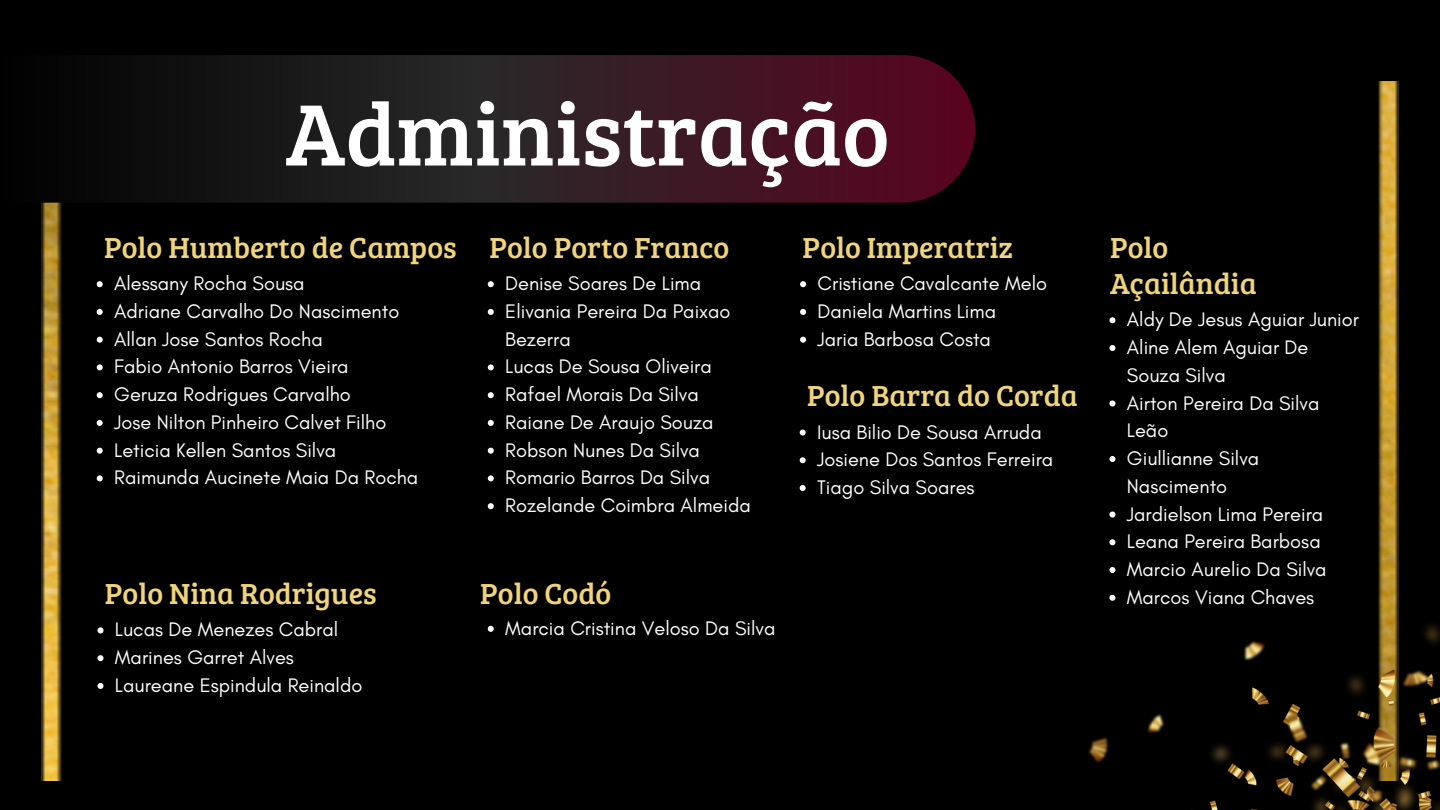
<style>
.page{position:relative;width:1440px;height:810px;background:#000}
.page>*{position:absolute;margin:0;border:0;box-sizing:border-box;transform-origin:0 0}
.t1{font:90px "Bree Serif";color:#fff}
.t2{font:30px/36px "Bree Serif";color:#f0d47c}
.t3{font:20px/27.8px "Glacial Indifference";color:#fff}
</style>
<div class="page">
<img style="left:41px;top:81px;width:1358px;height:700px">
<svg style="left:41px;top:55px;width:934px;height:148px"></svg>
<svg style="left:1109px;top:317px;width:6px;height:6px"></svg>
<svg style="left:1109px;top:345px;width:6px;height:6px"></svg>
<svg style="left:1109px;top:401px;width:6px;height:6px"></svg>
<svg style="left:1109px;top:456px;width:6px;height:6px"></svg>
<svg style="left:1109px;top:512px;width:6px;height:6px"></svg>
<svg style="left:1109px;top:539px;width:6px;height:6px"></svg>
<svg style="left:1109px;top:567px;width:6px;height:6px"></svg>
<svg style="left:1109px;top:595px;width:6px;height:6px"></svg>
<svg style="left:800px;top:430px;width:6px;height:6px"></svg>
<svg style="left:800px;top:457px;width:6px;height:6px"></svg>
<svg style="left:800px;top:485px;width:6px;height:6px"></svg>
<svg style="left:800px;top:281px;width:6px;height:6px"></svg>
<svg style="left:800px;top:309px;width:6px;height:6px"></svg>
<svg style="left:800px;top:337px;width:6px;height:6px"></svg>
<svg style="left:488px;top:626px;width:6px;height:6px"></svg>
<svg style="left:97px;top:281px;width:6px;height:6px"></svg>
<svg style="left:97px;top:309px;width:6px;height:6px"></svg>
<svg style="left:97px;top:337px;width:6px;height:6px"></svg>
<svg style="left:97px;top:364px;width:6px;height:6px"></svg>
<svg style="left:97px;top:392px;width:6px;height:6px"></svg>
<svg style="left:97px;top:420px;width:6px;height:6px"></svg>
<svg style="left:97px;top:448px;width:6px;height:6px"></svg>
<svg style="left:97px;top:475px;width:6px;height:6px"></svg>
<svg style="left:98px;top:627px;width:6px;height:6px"></svg>
<svg style="left:98px;top:655px;width:6px;height:6px"></svg>
<svg style="left:98px;top:683px;width:6px;height:6px"></svg>
<svg style="left:488px;top:281px;width:6px;height:6px"></svg>
<svg style="left:488px;top:309px;width:6px;height:6px"></svg>
<svg style="left:488px;top:364px;width:6px;height:6px"></svg>
<svg style="left:488px;top:392px;width:6px;height:6px"></svg>
<svg style="left:488px;top:420px;width:6px;height:6px"></svg>
<svg style="left:488px;top:448px;width:6px;height:6px"></svg>
<svg style="left:488px;top:475px;width:6px;height:6px"></svg>
<svg style="left:488px;top:503px;width:6px;height:6px"></svg>
<img style="left:1088px;top:608px;width:352px;height:202px">
<h1 class="t1" style="left:286px;top:69px;width:605px">Administração</h1>
<h2 class="t2" style="left:104px;top:228px;width:354px">Polo Humberto de Campos</h2>
<p class="t3" style="left:114px;top:269px;width:306px">Alessany Rocha Sousa<br>Adriane Carvalho Do Nascimento<br>Allan Jose Santos Rocha<br>Fabio Antonio Barros Vieira<br>Geruza Rodrigues Carvalho<br>Jose Nilton Pinheiro Calvet Filho<br>Leticia Kellen Santos Silva<br>Raimunda Aucinete Maia Da Rocha</p>
<h2 class="t2" style="left:489px;top:228px;width:241px">Polo Porto Franco</h2>
<p class="t3" style="left:505px;top:269px;width:247px">Denise Soares De Lima<br>Elivania Pereira Da Paixao<br>Bezerra<br>Lucas De Sousa Oliveira<br>Rafael Morais Da Silva<br>Raiane De Araujo Souza<br>Robson Nunes Da Silva<br>Romario Barros Da Silva<br>Rozelande Coimbra Almeida</p>
<h2 class="t2" style="left:105px;top:574px;width:273px">Polo Nina Rodrigues</h2>
<p class="t3" style="left:115px;top:616px;width:249px">Lucas De Menezes Cabral<br>Marines Garret Alves<br>Laureane Espindula Reinaldo</p>
<h2 class="t2" style="left:480px;top:574px;width:133px">Polo Codó</h2>
<p class="t3" style="left:505px;top:614px;width:272px">Marcia Cristina Veloso Da Silva</p>
<h2 class="t2" style="left:803px;top:228px;width:212px">Polo Imperatriz</h2>
<p class="t3" style="left:818px;top:269px;width:231px">Cristiane Cavalcante Melo<br>Daniela Martins Lima<br>Jaria Barbosa Costa</p>
<h2 class="t2" style="left:807px;top:376px;width:272px">Polo Barra do Corda</h2>
<p class="t3" style="left:817px;top:418px;width:238px">Iusa Bilio De Sousa Arruda<br>Josiene Dos Santos Ferreira<br>Tiago Silva Soares</p>
<h2 class="t2" style="left:1110px;top:228px;width:148px">Polo<br>Açailândia</h2>
<p class="t3" style="left:1127px;top:305px;width:234px">Aldy De Jesus Aguiar Junior<br>Aline Alem Aguiar De<br>Souza Silva<br>Airton Pereira Da Silva<br>Leão<br>Giullianne Silva<br>Nascimento<br>Jardielson Lima Pereira<br>Leana Pereira Barbosa<br>Marcio Aurelio Da Silva<br>Marcos Viana Chaves</p>
</div>
